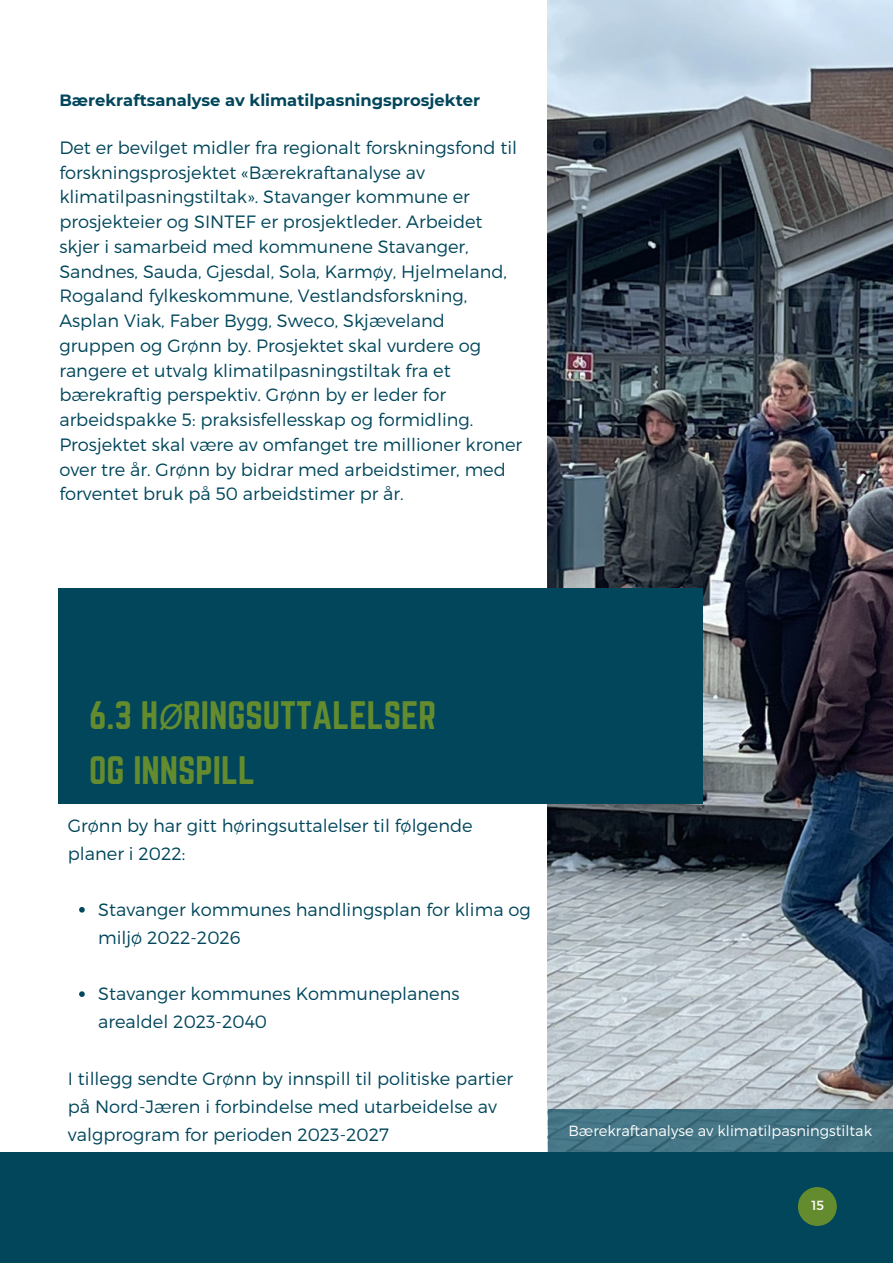
<style>
.page{position:relative;width:893px;height:1264px;background:#fff}
.page>*{position:absolute;margin:0;border:0;box-sizing:border-box;transform-origin:0 0}
.t1{font:34.65px/55.1px "Norwester";color:#648c2e}
.t2{font:300 17.85px/24.8px "Montserrat";color:#01465b}
.t3{font:700 16.35px "Montserrat";color:#01465b}
.t4{font:300 14.7px "Montserrat";color:#fff}
.t5{font:13.2px "Montserrat";color:#fff}
.s1{font-family:"Noto Sans";font-style:italic}
</style>
<div class="page">
<img style="left:548px;top:0;width:344px;height:1109px">
<div style="left:58px;top:588px;width:644px;height:215px;background:#01465b"></div>
<svg style="left:79px;top:907px;width:6px;height:5px"></svg>
<svg style="left:79px;top:991px;width:6px;height:5px"></svg>
<div style="left:0;top:1152px;width:892px;height:110px;background:#01465b"></div>
<svg style="left:798px;top:1187px;width:38px;height:38px"></svg>
<svg style="left:548px;top:1109px;width:344px;height:43px;background:#427282"></svg>
<p class="t3" style="left:59px;top:90px;width:422px">Bærekraftsanalyse av klimatilpasningsprosjekter</p>
<p class="t2" style="left:59px;top:134px;width:464px">Det er bevilget midler fra regionalt forskningsfond til forskningsprosjektet «Bærekraftanalyse av klimatilpasningstiltak». Stavanger kommune er prosjekteier og SINTEF er prosjektleder. Arbeidet skjer i samarbeid med kommunene Stavanger, Sandnes, Sauda, Gjesdal, Sola, Karmøy, Hjelmeland, Rogaland fylkeskommune, Vestlandsforskning, Asplan Viak, Faber Bygg, Sweco, Skjæveland gruppen og Grønn by. Prosjektet skal vurdere og rangere et utvalg klimatilpasningstiltak fra et bærekraftig perspektiv. Grønn by er leder for arbeidspakke 5: praksisfellesskap og formidling.<br>Prosjektet skal være av omfanget tre millioner kroner over tre år. Grønn by bidrar med arbeidstimer, med forventet bruk på 50 arbeidstimer pr år.</p>
<h1 class="t1" style="left:89px;top:687px;width:348px">6.3 H<span class="s1">Ø</span>RINGSUTTALELSER<br>OG INNSPILL</h1>
<p class="t2" style="left:68px;top:810px;width:406px;line-height:28px">Grønn by har gitt høringsuttalelser til følgende planer i 2022:</p>
<p class="t2" style="left:98px;top:894px;width:434px;line-height:28px">Stavanger kommunes handlingsplan for klima og miljø 2022-2026</p>
<p class="t2" style="left:98px;top:979px;width:363px;line-height:28px">Stavanger kommunes Kommuneplanens arealdel 2023-2040</p>
<p class="t2" style="left:68px;top:1063px;width:446px;line-height:28px">I tillegg sendte Grønn by innspill til politiske partier på Nord-Jæren i forbindelse med utarbeidelse av valgprogram for perioden 2023-2027</p>
<p class="t4" style="left:568px;top:1121px;width:305px">Bærekraftanalyse av klimatilpasningstiltak</p>
<p class="t5" style="left:811px;top:1196px;width:14px">15</p>
</div>
